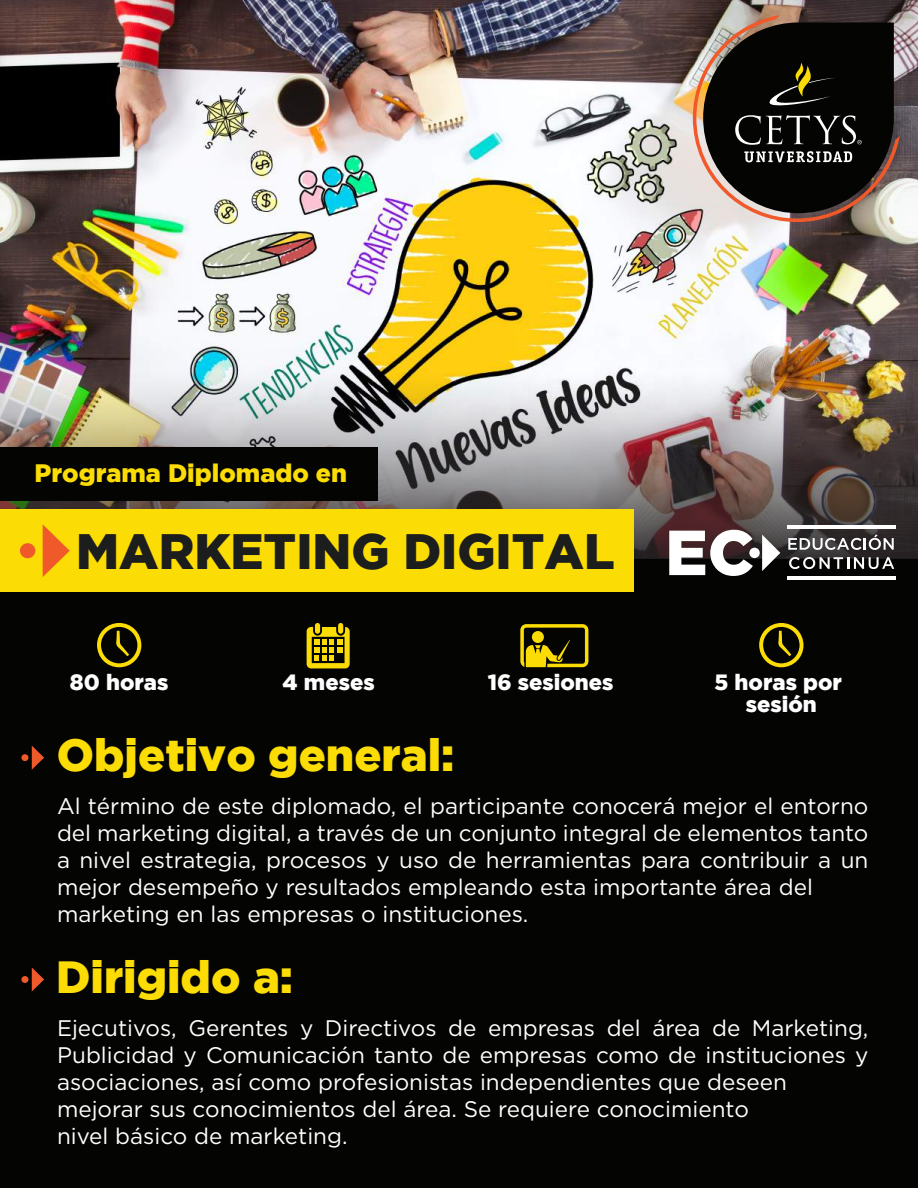
<style>
.page{position:relative;width:918px;height:1188px;background:#fff}
.page>*{position:absolute;margin:0;border:0;box-sizing:border-box;transform-origin:0 0}
.t1{font:900 49.65px "Gotham";color:#1c1d1d}
.t2{font:900 45px "Gotham";color:#fbdc05}
.t3{font:900 25.2px "Gotham";color:#fbdc05}
.t4{font:22.5px/27px "Gotham";color:#fff}
.t5{font:900 22.05px/22.4px "Gotham";color:#fff;text-align:center}
</style>
<div class="page">
<div style="left:0;top:556px;width:918px;height:632px;background:#040503"></div>
<img style="left:0;top:0;width:918px;height:371px">
<img style="left:0;top:371px;width:918px;height:187px">
<svg style="left:693px;top:15px;width:207px;height:207px;background:#3f3832"></svg>
<svg style="left:669px;top:530px;width:84px;height:46px"></svg>
<div style="left:749px;top:548px;width:11px;height:10px;background:#fff;border-radius:50%"></div>
<svg style="left:762px;top:535px;width:18px;height:36px"></svg>
<hr style="left:787px;top:525px;width:109px;height:4px;background:#fff">
<hr style="left:787px;top:577px;width:109px;height:3px;background:#fff">
<svg style="left:788px;top:534px;width:106px;height:16px"></svg>
<svg style="left:789px;top:557px;width:105px;height:12px"></svg>
<div style="left:0;top:509px;width:634px;height:83px;background:#fbdc05"></div>
<div style="left:20px;top:543px;width:15px;height:15px;background:#f0592a;border-radius:50%"></div>
<svg style="left:43px;top:525px;width:27px;height:52px"></svg>
<div style="left:0;top:448px;width:377px;height:53px;background:#040503"></div>
<div style="left:21px;top:754px;width:7px;height:7px;background:#f0592a;border-radius:50%"></div>
<svg style="left:32px;top:746px;width:12px;height:24px"></svg>
<div style="left:21px;top:976px;width:7px;height:7px;background:#f0592a;border-radius:50%"></div>
<svg style="left:32px;top:967px;width:12px;height:25px"></svg>
<svg style="left:97px;top:623px;width:44px;height:44px"></svg>
<svg style="left:307px;top:623px;width:43px;height:45px"></svg>
<svg style="left:759px;top:623px;width:45px;height:44px"></svg>
<svg style="left:520px;top:624px;width:68px;height:43px"></svg>
<p class="t3" style="left:34px;top:459px;width:314px">Programa Diplomado en</p>
<h1 class="t1" style="left:76px;top:523px;width:540px">MARKETING DIGITAL</h1>
<p class="t5" style="left:70px;top:670px;width:100px">80 horas</p>
<p class="t5" style="left:283px;top:670px;width:94px">4 meses</p>
<p class="t5" style="left:715px;top:670px;width:129px">5 horas por sesión</p>
<p class="t5" style="left:488px;top:670px;width:127px">16 sesiones</p>
<h2 class="t2" style="left:57px;top:729px;width:399px">Objetivo general:</h2>
<p class="t4" style="left:57px;top:793px;width:813px">Al término de este diplomado, el participante conocerá mejor el entorno del marketing digital, a través de un conjunto integral de elementos tanto a nivel estrategia, procesos y uso de herramientas para contribuir a un mejor desempeño y resultados empleando esta importante área del marketing en las empresas o instituciones.</p>
<h2 class="t2" style="left:56px;top:951px;width:239px">Dirigido a:</h2>
<p class="t4" style="left:57px;top:1015px;width:813px">Ejecutivos, Gerentes y Directivos de empresas del área de Marketing, Publicidad y Comunicación tanto de empresas como de instituciones y asociaciones, así como profesionistas independientes que deseen mejorar sus conocimientos del área. Se requiere conocimiento<br>nivel básico de marketing.</p>
</div>
